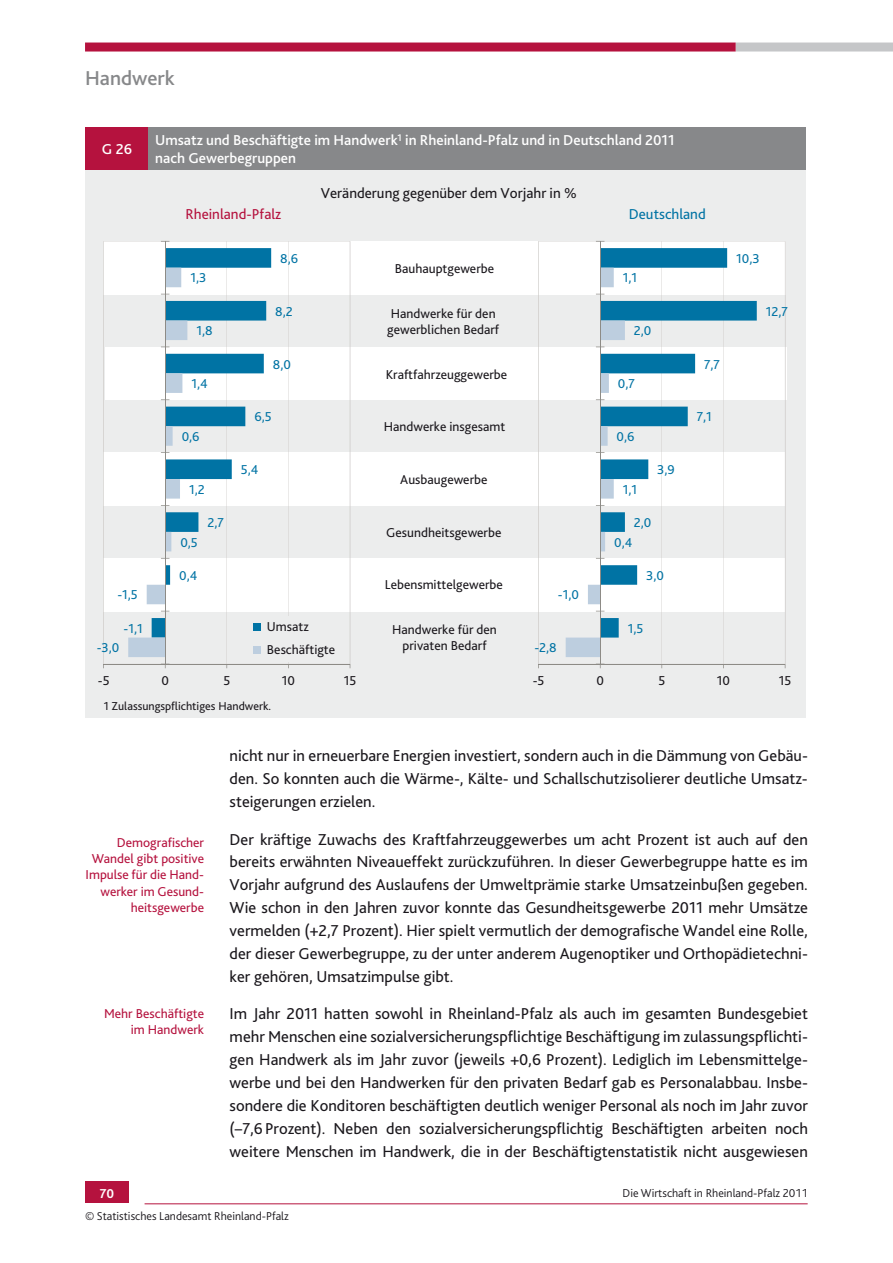
<style>
.page{position:relative;width:893px;height:1263px;background:#fff}
.page>*{position:absolute;margin:0;border:0;box-sizing:border-box;transform-origin:0 0}
.t1{font:500 21px "Bliss 2";color:#87888a}
.t2{font:16.5px/22.8px "Bliss 2";color:#1a171c;text-align:justify}
.t3{font:500 15px/17.9px "Bliss 2";color:#fff}
.t4{font:15px "Bliss 2";color:#1a171c}
.t5{font:15px "Bliss 2";color:#b5123e}
.t6{font:15px "Bliss 2";color:#0073a4}
.t7{font:13.5px/16px "Bliss 2";color:#1a171c}
.t8{font:13.5px/16.2px "Bliss 2";color:#b5123e;text-align:right}
.t9{font:13.5px "Bliss 2";color:#0073a4}
.t10{font:700 13.5px "Bliss 2";color:#fff}
.t11{font:300 12px "Bliss 2";color:#1a171c}
.t12{font:12px "Bliss 2";color:#1a171c}
</style>
<div class="page">
<hr style="left:145px;top:1203px;width:663px;height:1px;background:#b5123e">
<div style="left:85px;top:1181px;width:44px;height:22px;background:#b5123e"></div>
<div style="left:85px;top:128px;width:721px;height:590px;background:#eceded"></div>
<div style="left:103px;top:241px;width:683px;height:53px;background:#fff"></div>
<div style="left:103px;top:452px;width:682px;height:53px;background:#fff"></div>
<div style="left:103px;top:558px;width:682px;height:53px;background:#fff"></div>
<div style="left:106px;top:347px;width:681px;height:53px;background:#fff"></div>
<hr style="left:350px;top:241px;width:1px;height:423px;background:#c9c6c3">
<svg style="left:103px;top:241px;width:247px;height:423px"></svg>
<svg style="left:152px;top:248px;width:119px;height:390px"></svg>
<hr style="left:104px;top:664px;width:246px;height:1px;background:#8d8b86">
<hr style="left:165px;top:241px;width:1px;height:423px;background:#8d8b86">
<svg style="left:128px;top:268px;width:59px;height:389px"></svg>
<div style="left:241px;top:616px;width:106px;height:45px;background:#eceded"></div>
<div style="left:254px;top:623px;width:7px;height:8px;background:#0073a4"></div>
<div style="left:254px;top:646px;width:7px;height:8px;background:#bdcedf"></div>
<hr style="left:785px;top:241px;width:1px;height:423px;background:#c9c6c3">
<svg style="left:538px;top:241px;width:247px;height:423px"></svg>
<svg style="left:601px;top:248px;width:156px;height:390px"></svg>
<hr style="left:539px;top:664px;width:246px;height:1px;background:#8d8b86">
<hr style="left:600px;top:241px;width:1px;height:423px;background:#8d8b86">
<svg style="left:566px;top:268px;width:59px;height:389px"></svg>
<div style="left:85px;top:128px;width:64px;height:42px;background:#b5123e"></div>
<div style="left:149px;top:128px;width:657px;height:42px;background:#87888a"></div>
<div style="left:736px;top:43px;width:157px;height:9px;background:#c5c6c8"></div>
<div style="left:85px;top:43px;width:651px;height:9px;background:#b5123e"></div>
<p class="t1" style="left:85px;top:70px;width:91px">Handwerk</p>
<p class="t3" style="left:102px;top:142px;width:32px">G 26</p>
<p class="t3" style="left:155px;top:133px;width:521px">Umsatz und Beschäftigte im Handwerk<sup>1</sup> in Rheinland-Pfalz und in Deutschland 2011 nach Gewerbegruppen</p>
<p class="t4" style="left:321px;top:187px;width:258px">Veränderung gegenüber dem Vorjahr in %</p>
<p class="t5" style="left:185px;top:209px;width:97px">Rheinland-Pfalz</p>
<p class="t6" style="left:629px;top:209px;width:78px">Deutschland</p>
<p class="t9" style="left:117px;top:590px;width:22px">-1,5</p>
<p class="t9" style="left:190px;top:273px;width:17px">1,3</p>
<p class="t9" style="left:196px;top:325px;width:18px">1,8</p>
<p class="t9" style="left:192px;top:378px;width:18px">1,4</p>
<p class="t9" style="left:182px;top:431px;width:19px">0,6</p>
<p class="t9" style="left:189px;top:484px;width:17px">1,2</p>
<p class="t9" style="left:180px;top:537px;width:19px">0,5</p>
<p class="t9" style="left:179px;top:570px;width:20px">0,4</p>
<p class="t9" style="left:208px;top:517px;width:18px">2,7</p>
<p class="t9" style="left:280px;top:253px;width:19px">8,6</p>
<p class="t9" style="left:275px;top:306px;width:19px">8,2</p>
<p class="t9" style="left:273px;top:359px;width:20px">8,0</p>
<p class="t9" style="left:254px;top:412px;width:19px">6,5</p>
<p class="t9" style="left:241px;top:464px;width:19px">5,4</p>
<p class="t7" style="left:395px;top:261px;width:101px">Bauhauptgewerbe</p>
<p class="t7" style="left:387px;top:306px;width:113px">Handwerke für den gewerblichen Bedarf</p>
<p class="t7" style="left:386px;top:367px;width:123px">Kraftfahrzeuggewerbe</p>
<p class="t7" style="left:384px;top:419px;width:123px">Handwerke insgesamt</p>
<p class="t7" style="left:400px;top:472px;width:89px">Ausbaugewerbe</p>
<p class="t7" style="left:386px;top:525px;width:117px">Gesundheitsgewerbe</p>
<p class="t7" style="left:385px;top:578px;width:120px">Lebensmittelgewerbe</p>
<p class="t9" style="left:558px;top:590px;width:23px">-1,0</p>
<p class="t9" style="left:623px;top:273px;width:16px">1,1</p>
<p class="t9" style="left:634px;top:325px;width:19px">2,0</p>
<p class="t9" style="left:618px;top:378px;width:18px">0,7</p>
<p class="t9" style="left:617px;top:431px;width:19px">0,6</p>
<p class="t9" style="left:623px;top:484px;width:16px">1,1</p>
<p class="t9" style="left:657px;top:464px;width:19px">3,9</p>
<p class="t9" style="left:634px;top:517px;width:19px">2,0</p>
<p class="t9" style="left:614px;top:537px;width:20px">0,4</p>
<p class="t9" style="left:646px;top:570px;width:19px">3,0</p>
<p class="t9" style="left:704px;top:359px;width:17px">7,7</p>
<p class="t9" style="left:697px;top:412px;width:17px">7,1</p>
<p class="t9" style="left:736px;top:253px;width:25px">10,3</p>
<p class="t9" style="left:766px;top:306px;width:24px">12,7</p>
<p class="t7" style="left:267px;top:617px;width:70px;line-height:22.8px">Umsatz<br>Beschäftigte</p>
<p class="t9" style="left:124px;top:623px;width:21px">-1,1</p>
<p class="t9" style="left:97px;top:642px;width:24px">-3,0</p>
<p class="t7" style="left:98px;top:674px;width:13px">-5</p>
<p class="t7" style="left:162px;top:674px;width:9px">0</p>
<p class="t7" style="left:223px;top:674px;width:8px">5</p>
<p class="t7" style="left:282px;top:674px;width:15px">10</p>
<p class="t7" style="left:344px;top:674px;width:14px">15</p>
<p class="t7" style="left:392px;top:622px;width:106px;text-align:center">Handwerke für den privaten Bedarf</p>
<p class="t9" style="left:628px;top:623px;width:17px">1,5</p>
<p class="t9" style="left:534px;top:642px;width:24px">-2,8</p>
<p class="t7" style="left:533px;top:674px;width:13px">-5</p>
<p class="t7" style="left:596px;top:674px;width:9px">0</p>
<p class="t7" style="left:658px;top:674px;width:8px">5</p>
<p class="t7" style="left:717px;top:674px;width:15px">10</p>
<p class="t7" style="left:779px;top:674px;width:14px">15</p>
<p class="t12" style="left:104px;top:701px;width:169px">1 Zulassungspflichtiges Handwerk.</p>
<p class="t8" style="left:86px;top:835px;width:120px">Demografischer<br>Wandel gibt positive<br>Impulse für die Hand&shy;werker im Gesund&shy;heitsgewerbe</p>
<p class="t8" style="left:104px;top:1007px;width:102px">Mehr Beschäftigte im Handwerk</p>
<p class="t10" style="left:100px;top:1188px;width:16px">70</p>
<p class="t2" style="left:230px;top:746px;width:580px">nicht nur in erneuerbare Energien investiert, sondern auch in die Dämmung von Gebäu&shy;den. So konnten auch die Wärme-, Kälte- und Schallschutzisolierer deutliche Umsatz&shy;steigerungen erzielen.</p>
<p class="t2" style="left:230px;top:829px;width:580px">Der kräftige Zuwachs des Kraftfahrzeuggewerbes um acht Prozent ist auch auf den bereits erwähnten Niveaueffekt zurückzuführen. In dieser Gewerbegruppe hatte es im Vorjahr aufgrund des Auslaufens der Umweltprämie starke Umsatzeinbußen gegeben.<br>Wie schon in den Jahren zuvor konnte das Gesundheitsgewerbe 2011 mehr Umsätze vermelden (+2,7 Prozent). Hier spielt vermutlich der demografische Wandel eine Rolle, der dieser Gewerbegruppe, zu der unter anderem Augenoptiker und Orthopädietechni&shy;ker gehören, Umsatzimpulse gibt.</p>
<p class="t2" style="left:230px;top:1004px;width:580px">Im Jahr 2011 hatten sowohl in Rheinland-Pfalz als auch im gesamten Bundesgebiet mehr Menschen eine sozialversicherungspflichtige Beschäftigung im zulassungspflichti&shy;gen Handwerk als im Jahr zuvor (jeweils +0,6 Prozent). Lediglich im Lebensmittelge&shy;werbe und bei den Handwerken für den privaten Bedarf gab es Personalabbau. Insbe&shy;sondere die Konditoren beschäftigten deutlich weniger Personal als noch im Jahr zuvor (–7,6 Prozent). Neben den sozialversicherungspflichtig Beschäftigten arbeiten noch weitere Menschen im Handwerk, die in der Beschäftigtenstatistik nicht ausgewiesen</p>
<p class="t11" style="left:623px;top:1186px;width:187px">Die Wirtschaft in Rheinland-Pfalz 2011</p>
<p class="t11" style="left:85px;top:1209px;width:205px">© Statistisches Landesamt Rheinland-Pfalz</p>
</div>
